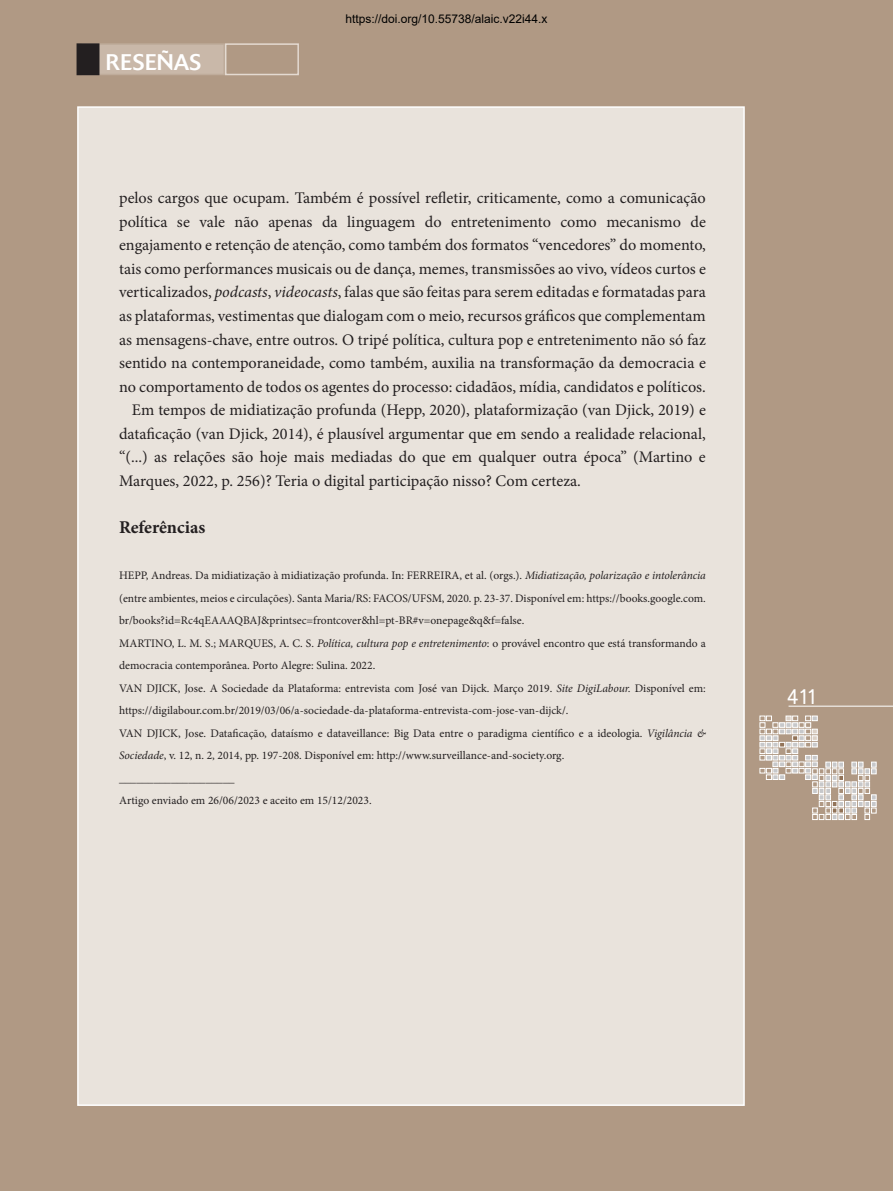
<style>
.page{position:relative;width:893px;height:1191px;background:#b09984}
.page>*{position:absolute;margin:0;border:0;box-sizing:border-box;transform-origin:0 0}
.t1{font:22.5px "Delta";letter-spacing:.01em;color:#fff}
.t2{font:21px "Istok Web";color:#fff}
.t3{font:700 18px "Minion Pro";letter-spacing:-.005em;color:#231f20}
.t4{font:16.2px "Minion Pro";color:#231f20}
.t5{font:12px "Arial";color:#000}
.t6{font:11.55px/22.5px "Minion Pro";color:#231f20}
.s1{font-style:italic}
</style>
<div class="page">
<hr style="left:788px;top:706px;width:105px;height:1px;background:#fff">
<svg style="left:760px;top:716px;width:116px;height:103px"></svg>
<div style="left:82px;top:43px;width:143px;height:32px;background:#c9b8a9;border:2px solid #bfac9b"></div>
<div style="left:77px;top:44px;width:22px;height:30px;background:#231f20"></div>
<div style="left:77px;top:43px;width:22px;height:32px;border:2px solid #231f20"></div>
<div style="left:225px;top:43px;width:74px;height:32px;border:2px solid #e4dad1"></div>
<div style="left:77px;top:106px;width:668px;height:1000px;background:#e9e3dc;border:2px solid #fff"></div>
<h1 class="t1" style="left:106px;top:49px;width:97px">RESEÑAS</h1>
<p class="t5" style="left:345px;top:11px;width:204px">https://doi.org/10.55738/alaic.v22i44.x</p>
<p class="t4" style="left:119px;top:187px;width:588px">pelos cargos que ocupam. Também é possível refletir, criticamente, como a comunicação</p>
<p class="t4" style="left:119px;top:211px;width:588px">política se vale não apenas da linguagem do entretenimento como mecanismo de</p>
<p class="t4" style="left:119px;top:234px;width:588px">engajamento e retenção de atenção, como também dos formatos “vencedores” do momento,</p>
<p class="t4" style="left:119px;top:258px;width:588px">tais como performances musicais ou de dança, memes, transmissões ao vivo, vídeos curtos e</p>
<p class="t4" style="left:119px;top:281px;width:588px">verticalizados, <span class="s1">podcasts</span>, <span class="s1">videocasts</span>, falas que são feitas para serem editadas e formatadas para</p>
<p class="t4" style="left:119px;top:305px;width:588px">as plataformas, vestimentas que dialogam com o meio, recursos gráficos que complementam</p>
<p class="t4" style="left:119px;top:328px;width:588px">as mensagens-chave, entre outros. O tripé política, cultura pop e entretenimento não só faz</p>
<p class="t4" style="left:119px;top:352px;width:588px">sentido na contemporaneidade, como também, auxilia na transformação da democracia e</p>
<p class="t4" style="left:119px;top:376px;width:588px">no comportamento de todos os agentes do processo: cidadãos, mídia, candidatos e políticos.</p>
<p class="t4" style="left:132px;top:399px;width:576px">Em tempos de midiatização profunda (Hepp, 2020), plataformização (van Djick, 2019) e</p>
<p class="t4" style="left:119px;top:423px;width:588px">dataficação (van Djick, 2014), é plausível argumentar que em sendo a realidade relacional,</p>
<p class="t4" style="left:119px;top:446px;width:588px">“(...) as relações são hoje mais mediadas do que em qualquer outra época” (Martino e</p>
<p class="t4" style="left:119px;top:470px;width:463px">Marques, 2022, p. 256)? Teria o digital participação nisso? Com certeza.</p>
<p class="t3" style="left:119px;top:514px;width:88px">Referências</p>
<p class="t6" style="left:119px;top:564px;width:588px">HEPP, Andreas. Da midiatização à midiatização profunda. In: FERREIRA, et al. (orgs.). <span class="s1">Midiatização, polarização e intolerância </span>(entre ambientes, meios e circulações). Santa Maria/RS: FACOS/UFSM, 2020. p. 23-37. Disponível em: https://books.google.com. br/books?id=Rc4qEAAAQBAJ&amp;printsec=frontcover&amp;hl=pt-BR#v=onepage&amp;q&amp;f=false.<br>MARTINO, L. M. S.; MARQUES, A. C. S. <span class="s1">Política, cultura pop e entretenimento</span>: o provável encontro que está transformando a democracia contemporânea. Porto Alegre: Sulina. 2022.<br>VAN DJICK, Jose. A Sociedade da Plataforma: entrevista com José van Dijck. Março 2019. <span class="s1">Site DigiLabour.</span> Disponível em: https://digilabour.com.br/2019/03/06/a-sociedade-da-plataforma-entrevista-com-jose-van-dijck/.<br>VAN DJICK, Jose. Dataficação, dataísmo e dataveillance: Big Data entre o paradigma científico e a ideologia. <span class="s1">Vigilância &amp; Sociedade</span>, v. 12, n. 2, 2014, pp. 197-208. Disponível em: http://www.surveillance-and-society.org.<br>____________________<br>Artigo enviado em 26/06/2023 e aceito em 15/12/2023.</p>
<p class="t2" style="left:787px;top:683px;width:30px">411</p>
</div>
